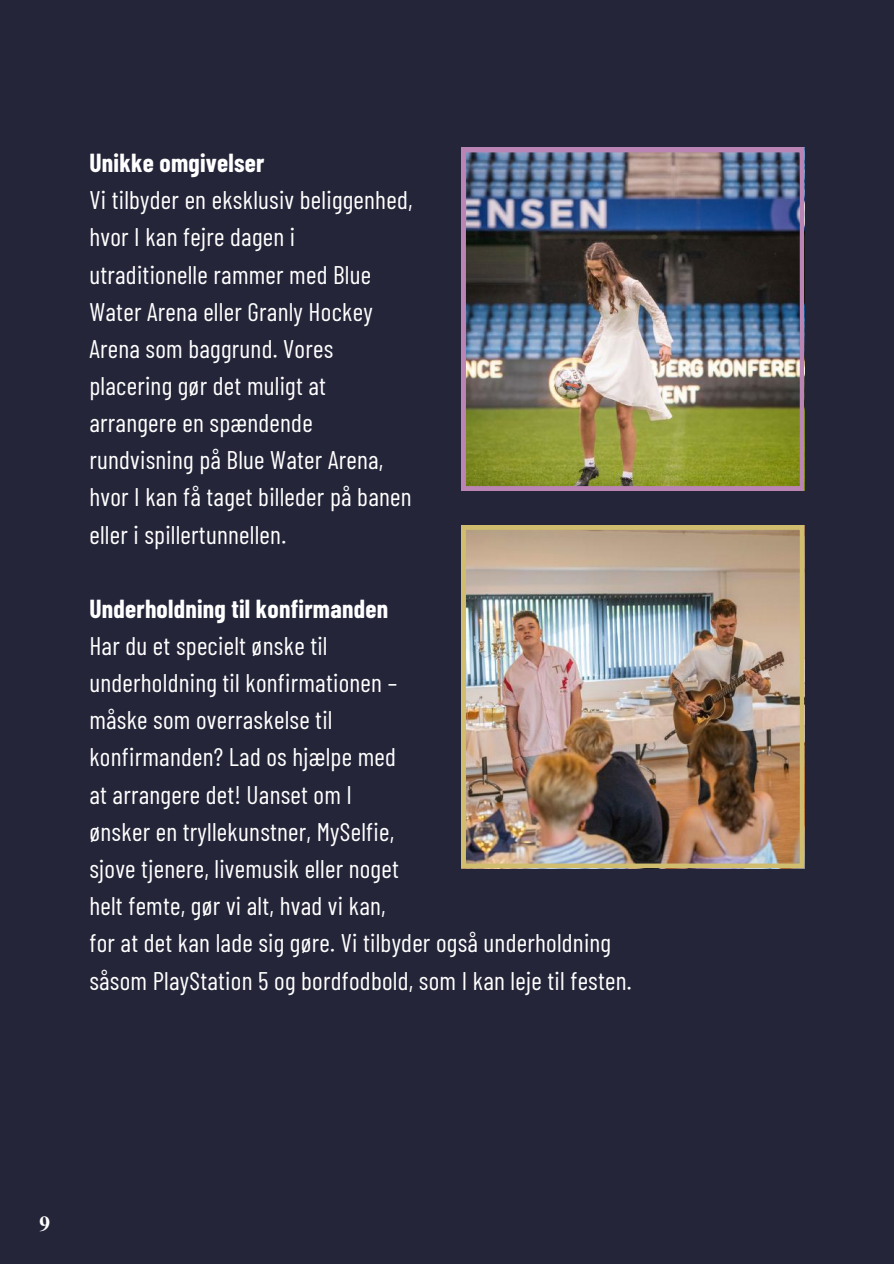
<style>
.page{position:relative;width:894px;height:1264px;background:#fff}
.page>*{position:absolute;margin:0;border:0;box-sizing:border-box;transform-origin:0 0}
.t1{font:25.5px/37.2px "Barlow Condensed";letter-spacing:.01em;color:#fff}
.t2{font:700 25.5px "Barlow Condensed";letter-spacing:.01em;color:#fff}
.t3{font:700 21px "Times NRMT Pro";color:#fff}
</style>
<div class="page">
<div style="left:0;top:0;width:893px;height:1263px;background:#242539"></div>
<img style="left:461px;top:148px;width:342px;height:342px">
<img style="left:461px;top:525px;width:342px;height:342px">
<p class="t2" style="left:89px;top:147px;width:177px">Unikke omgivelser</p>
<p class="t1" style="left:89px;top:180px;width:324px">Vi tilbyder en eksklusiv beliggenhed, hvor I kan fejre dagen i utraditionelle rammer med Blue<br>Water Arena eller Granly Hockey<br>Arena som baggrund. Vores placering gør det muligt at arrangere en spændende rundvisning på Blue Water Arena, hvor I kan få taget billeder på banen eller i spillertunnellen.</p>
<p class="t2" style="left:89px;top:592px;width:300px">Underholdning til konfirmanden</p>
<p class="t1" style="left:89px;top:626px;width:543px">Har du et specielt ønske til<br>underholdning til konfirmationen –<br>måske som overraskelse til<br>konfirmanden? Lad os hjælpe med<br>at arrangere det! Uanset om I<br>ønsker en tryllekunstner, MySelfie,<br>sjove tjenere, livemusik eller noget<br>helt femte, gør vi alt, hvad vi kan,<br>for at det kan lade sig gøre. Vi tilbyder også underholdning såsom PlayStation 5 og bordfodbold, som I kan leje til festen.</p>
<p class="t3" style="left:39px;top:1215px;width:12px">9</p>
</div>
